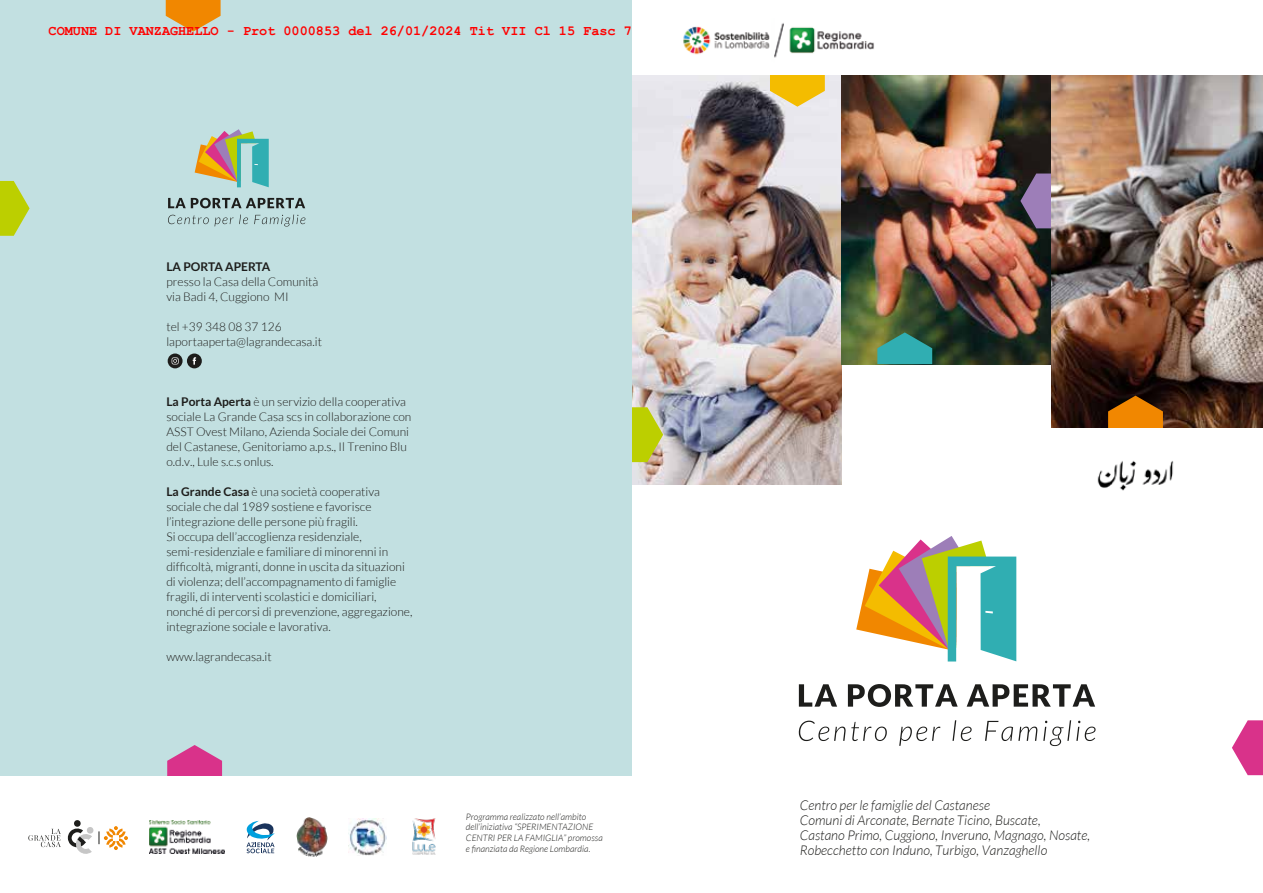
<style>
.page{position:relative;width:1263px;height:893px;background:#fff}
.page>*{position:absolute;margin:0;border:0;box-sizing:border-box;transform-origin:0 0}
.t1{font:italic 300 13.5px/15px "Lato";color:#1d1d1b}
.t2{font:700 13.5px "Courier New";color:#f00}
.t3{font:300 12px/15px "Lato";color:#1d1d1b}
.t4{font:700 12px "Lato";color:#1d1d1b}
.t5{font:italic 300 9px/10.8px "Lato";color:#1d1d1b}
.s1{font-weight:700}
</style>
<div class="page">
<img style="left:631px;top:65px;width:211px;height:419px">
<svg style="left:770px;top:75px;width:55px;height:32px;background:#edc339"></svg>
<svg style="left:631px;top:407px;width:32px;height:55px;background:#bec933"></svg>
<img style="left:842px;top:75px;width:210px;height:289px">
<svg style="left:1020px;top:174px;width:32px;height:54px;background:#7e688f"></svg>
<svg style="left:877px;top:332px;width:55px;height:32px;background:#37998f"></svg>
<div style="left:0;top:0;width:631px;height:775px;background:#c2e0e1"></div>
<svg style="left:799px;top:684px;width:38px;height:23px"></svg>
<svg style="left:848px;top:684px;width:110px;height:23px"></svg>
<svg style="left:967px;top:684px;width:128px;height:23px"></svg>
<svg style="left:799px;top:721px;width:46px;height:20px"></svg>
<svg style="left:851px;top:722px;width:36px;height:19px"></svg>
<svg style="left:899px;top:727px;width:41px;height:19px"></svg>
<svg style="left:952px;top:720px;width:20px;height:21px"></svg>
<svg style="left:985px;top:721px;width:52px;height:20px"></svg>
<svg style="left:1043px;top:720px;width:52px;height:26px"></svg>
<svg style="left:856px;top:536px;width:160px;height:125px"></svg>
<svg style="left:168px;top:198px;width:137px;height:10px"></svg>
<svg style="left:168px;top:215px;width:41px;height:9px"></svg>
<svg style="left:215px;top:215px;width:33px;height:11px"></svg>
<svg style="left:254px;top:215px;width:51px;height:11px"></svg>
<svg style="left:195px;top:129px;width:74px;height:58px"></svg>
<img style="left:1052px;top:75px;width:211px;height:352px">
<svg style="left:1108px;top:396px;width:55px;height:31px;background:#ba6701"></svg>
<svg style="left:1232px;top:720px;width:31px;height:55px"></svg>
<svg style="left:166px;top:0;width:55px;height:32px"></svg>
<svg style="left:0;top:181px;width:30px;height:55px"></svg>
<svg style="left:167px;top:745px;width:55px;height:30px"></svg>
<div style="left:632px;top:0;width:631px;height:75px;background:#fff"></div>
<img style="left:683px;top:23px;width:191px;height:35px">
<svg style="left:28px;top:829px;width:33px;height:18px"></svg>
<svg style="left:68px;top:820px;width:60px;height:34px"></svg>
<img style="left:349px;top:818px;width:37px;height:38px">
<img style="left:296px;top:818px;width:31px;height:38px">
<img style="left:412px;top:818px;width:24px;height:37px">
<svg style="left:246px;top:821px;width:29px;height:32px"></svg>
<img style="left:149px;top:820px;width:76px;height:34px">
<div style="left:187px;top:353px;width:15px;height:15px;background:#1d1d1b;border-radius:50%"></div>
<svg style="left:193px;top:357px;width:3px;height:8px"></svg>
<svg style="left:168px;top:353px;width:15px;height:15px"></svg>
<svg style="left:172px;top:357px;width:7px;height:7px"></svg>
<img style="left:1097px;top:460px;width:77px;height:31px">
<p class="t2" style="left:49px;top:24px;width:585px">COMUNE DI VANZAGHELLO - Prot 0000853 del 26/01/2024 Tit VII Cl 15 Fasc 7</p>
<p class="t4" style="left:166px;top:260px;width:105px">LA PORTA APERTA</p>
<p class="t3" style="left:166px;top:274px;width:153px">presso la Casa della Comunità via Badi 4, Cuggiono MI</p>
<p class="t3" style="left:166px;top:319px;width:157px">tel +39 348 08 37 126 laportaaperta@lagrandecasa.it</p>
<p class="t3" style="left:166px;top:394px;width:247px"><span class="s1">La Porta Aperta</span> è un servizio della cooperativa sociale La Grande Casa scs in collaborazione con ASST Ovest Milano, Azienda Sociale dei Comuni del Castanese, Genitoriamo a.p.s., Il Trenino Blu o.d.v., Lule s.c.s onlus.</p>
<p class="t3" style="left:166px;top:484px;width:247px"><span class="s1">La Grande Casa</span> è una società cooperativa sociale che dal 1989 sostiene e favorisce l’integrazione delle persone più fragili.<br>Si occupa dell’accoglienza residenziale, semi-residenziale e familiare di minorenni in difficoltà, migranti, donne in uscita da situazioni di violenza; dell’accompagnamento di famiglie fragili, di interventi scolastici e domiciliari, nonché di percorsi di prevenzione, aggregazione, integrazione sociale e lavorativa.</p>
<p class="t3" style="left:166px;top:649px;width:107px">www.lagrandecasa.it</p>
<p class="t5" style="left:466px;top:811px;width:138px">Programma realizzato nell’ambito dell’iniziativa “SPERIMENTAZIONE CENTRI PER LA FAMIGLIA” promossa e finanziata da Regione Lombardia.</p>
<p class="t1" style="left:800px;top:798px;width:292px">Centro per le famiglie del Castanese<br>Comuni di Arconate, Bernate Ticino, Buscate,<br>Castano Primo, Cuggiono, Inveruno, Magnago, Nosate, Robecchetto con Induno, Turbigo, Vanzaghello</p>
</div>
